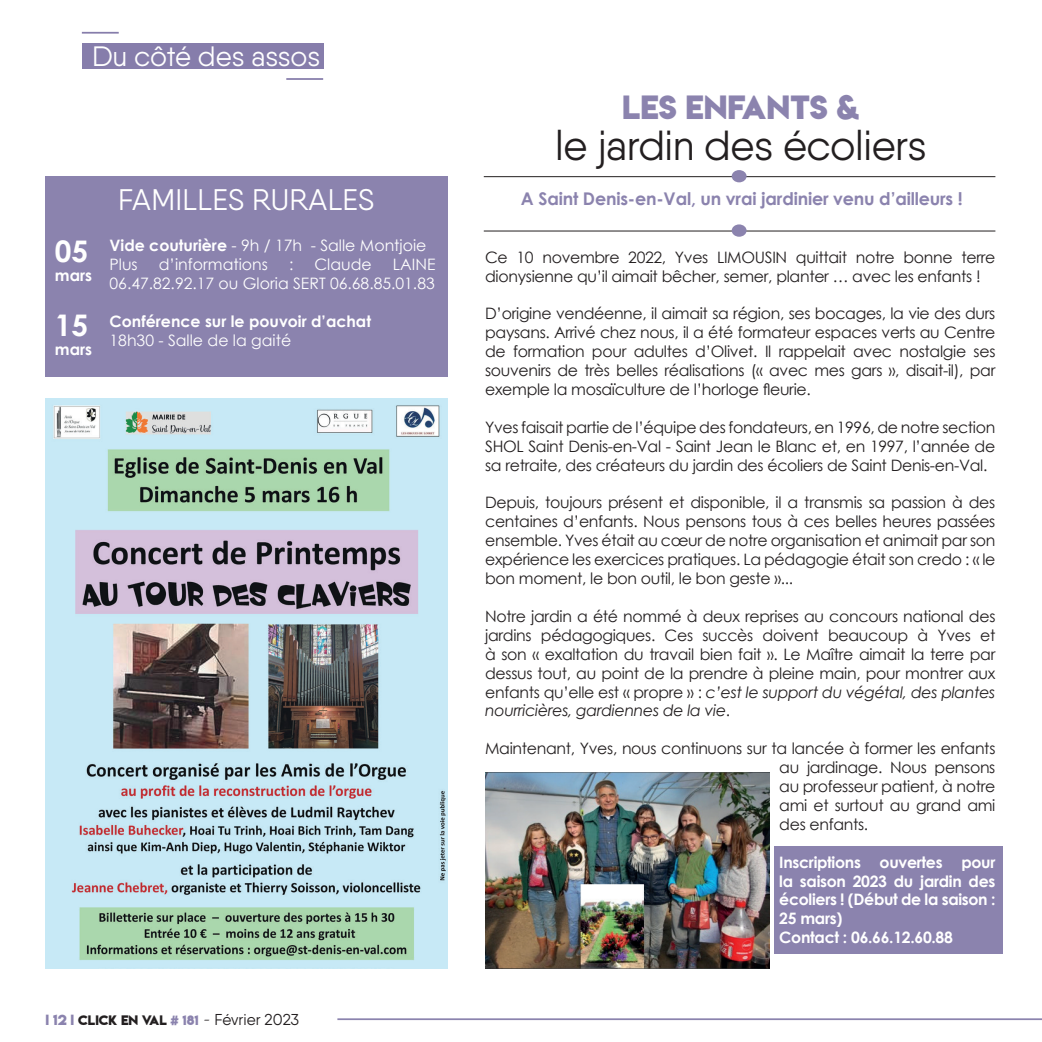
<style>
.page{position:relative;width:1042px;height:1042px;background:#fff}
.page>*{position:absolute;margin:0;border:0;box-sizing:border-box;transform-origin:0 0}
.t1{font:42px "Qanelas";letter-spacing:-.01em;color:#231f20}
.t2{font:29.75px "Qanelas";letter-spacing:.01em;color:#fff}
.t3{font:29.75px "Lemon Milkbold";color:#8b83ae}
.t4{font:700 29.75px "Century Gothic";color:#fff}
.t5{font:28px "Qanelas";letter-spacing:-.005em;color:#fff}
.t6{font:700 17.5px "Century Gothic";letter-spacing:-.01em;color:#8b83ae}
.t7{font:15.75px/18.9px "Century Gothic";letter-spacing:-.02em;color:#231f20;text-align:justify}
.t8{font:15.75px/18.9px "Century Gothic";color:#fff;text-align:right}
.t9{font:700 15.75px/18.9px "Century Gothic";letter-spacing:-.02em;color:#fff;text-align:justify}
.t10{font:15.75px "Qanelas";color:#231f20}
.t11{font:700 15.75px "Century Gothic";color:#fff}
.s1{font-weight:700}
.s2{font-family:"Lemon Milkbold";font-size:13.12px;color:#8b83ae}
.s3{font-family:"Lemon Milkbold";font-size:12.25px}
.s4{font-family:"Lemon Milkbold";font-size:12.25px;color:#8b83ae}
.s5{font-family:"Baskerville";font-style:italic;font-size:19.25px}
.s6{font-style:italic}
</style>
<div class="page">
<div style="left:82px;top:43px;width:242px;height:26px;background:#867dab"></div>
<hr style="left:82px;top:32px;width:37px;height:2px;background:#867dab">
<hr style="left:286px;top:78px;width:37px;height:2px;background:#867dab">
<hr style="left:337px;top:1018px;width:705px;height:2px;background:#8b83ae">
<div style="left:774px;top:846px;width:228px;height:108px;background:#8b83ae"></div>
<hr style="left:484px;top:231px;width:511px;height:1px;background:#231f20">
<div style="left:732px;top:224px;width:14px;height:13px;background:#8b83ae;border-radius:50%"></div>
<hr style="left:484px;top:176px;width:511px;height:1px;background:#231f20">
<div style="left:732px;top:170px;width:14px;height:12px;background:#8b83ae;border-radius:50%"></div>
<img style="left:485px;top:772px;width:284px;height:197px">
<div style="left:45px;top:176px;width:403px;height:201px;background:#8b83ae"></div>
<img style="left:45px;top:399px;width:403px;height:569px">
<p class="t5" style="left:92px;top:39px;width:230px">Du côté des assos</p>
<p class="t4" style="left:55px;top:228px;width:35px">05</p>
<p class="t9" style="left:55px;top:265px;width:39px">mars</p>
<p class="t4" style="left:55px;top:303px;width:35px">15</p>
<p class="t9" style="left:55px;top:339px;width:39px">mars</p>
<p class="t2" style="left:118px;top:181px;width:258px">FAMILLES RURALES</p>
<p class="t8" style="left:110px;top:236px;width:318px"><span class="s1">Vide couturière</span> - 9h / 17h - Salle Montjoie</p>
<p class="t8" style="left:110px;top:255px;width:30px">Plus</p>
<p class="t8" style="left:159px;top:255px;width:111px">d’informations</p>
<p class="t8" style="left:289px;top:255px;width:6px">:</p>
<p class="t8" style="left:314px;top:255px;width:59px">Claude</p>
<p class="t8" style="left:110px;top:255px;width:327px">LAINE<br>06.47.82.92.17 ou Gloria SERT 06.68.85.01.83</p>
<p class="t11" style="left:110px;top:309px;width:263px">Conférence sur le pouvoir d’achat</p>
<p class="t8" style="left:110px;top:330px;width:183px">18h30 - Salle de la gaité</p>
<p class="t10" style="left:46px;top:1009px;width:255px"><span class="s2">I 12 I</span> <span class="s3">CLICK EN VAL</span> <span class="s4"># 181</span> <span class="s5">-</span> Février 2023</p>
<p class="t3" style="left:622px;top:86px;width:239px">LES ENFANTS &amp;</p>
<p class="t1" style="left:555px;top:120px;width:373px">le jardin des écoliers</p>
<p class="t6" style="left:521px;top:186px;width:443px">A Saint Denis-en-Val, un vrai jardinier venu d’ailleurs !</p>
<p class="t7" style="left:485px;top:247px;width:512px">Ce 10 novembre 2022, Yves LIMOUSIN quittait notre bonne terre dionysienne qu’il aimait bêcher, semer, planter … avec les enfants !</p>
<p class="t7" style="left:485px;top:304px;width:512px">D’origine vendéenne, il aimait sa région, ses bocages, la vie des durs paysans. Arrivé chez nous, il a été formateur espaces verts au Centre de formation pour adultes d’Olivet. Il rappelait avec nostalgie ses souvenirs de très belles réalisations (« avec mes gars », disait-il), par exemple la mosaïculture de l’horloge fleurie.</p>
<p class="t7" style="left:485px;top:417px;width:512px">Yves faisait partie de l’équipe des fondateurs, en 1996, de notre section SHOL Saint Denis-en-Val - Saint Jean le Blanc et, en 1997, l’année de sa retraite, des créateurs du jardin des écoliers de Saint Denis-en-Val.</p>
<p class="t7" style="left:485px;top:493px;width:512px">Depuis, toujours présent et disponible, il a transmis sa passion à des centaines d’enfants. Nous pensons tous à ces belles heures passées ensemble. Yves était au cœur de notre organisation et animait par son expérience les exercices pratiques. La pédagogie était son credo : « le bon moment, le bon outil, le bon geste »...</p>
<p class="t7" style="left:485px;top:606px;width:512px">Notre jardin a été nommé à deux reprises au concours national des jardins pédagogiques. Ces succès doivent beaucoup à Yves et à son « exaltation du travail bien fait ». Le Maître aimait la terre par dessus tout, au point de la prendre à pleine main, pour montrer aux enfants qu’elle est « propre » : <span class="s6">c’est le support du végétal, des plantes nourricières, gardiennes de la vie</span>.</p>
<p class="t7" style="left:779px;top:739px;width:218px;text-indent:-294px">Maintenant, Yves, nous continuons sur ta lancée à former les enfants au jardinage. Nous pensons au professeur patient, à notre ami et surtout au grand ami des enfants.</p>
<p class="t9" style="left:779px;top:852px;width:218px">Inscriptions ouvertes pour la saison 2023 du jardin des écoliers ! (Début de la saison :<br>25 mars)</p>
<p class="t9" style="left:779px;top:927px;width:175px">Contact : 06.66.12.60.88</p>
</div>
